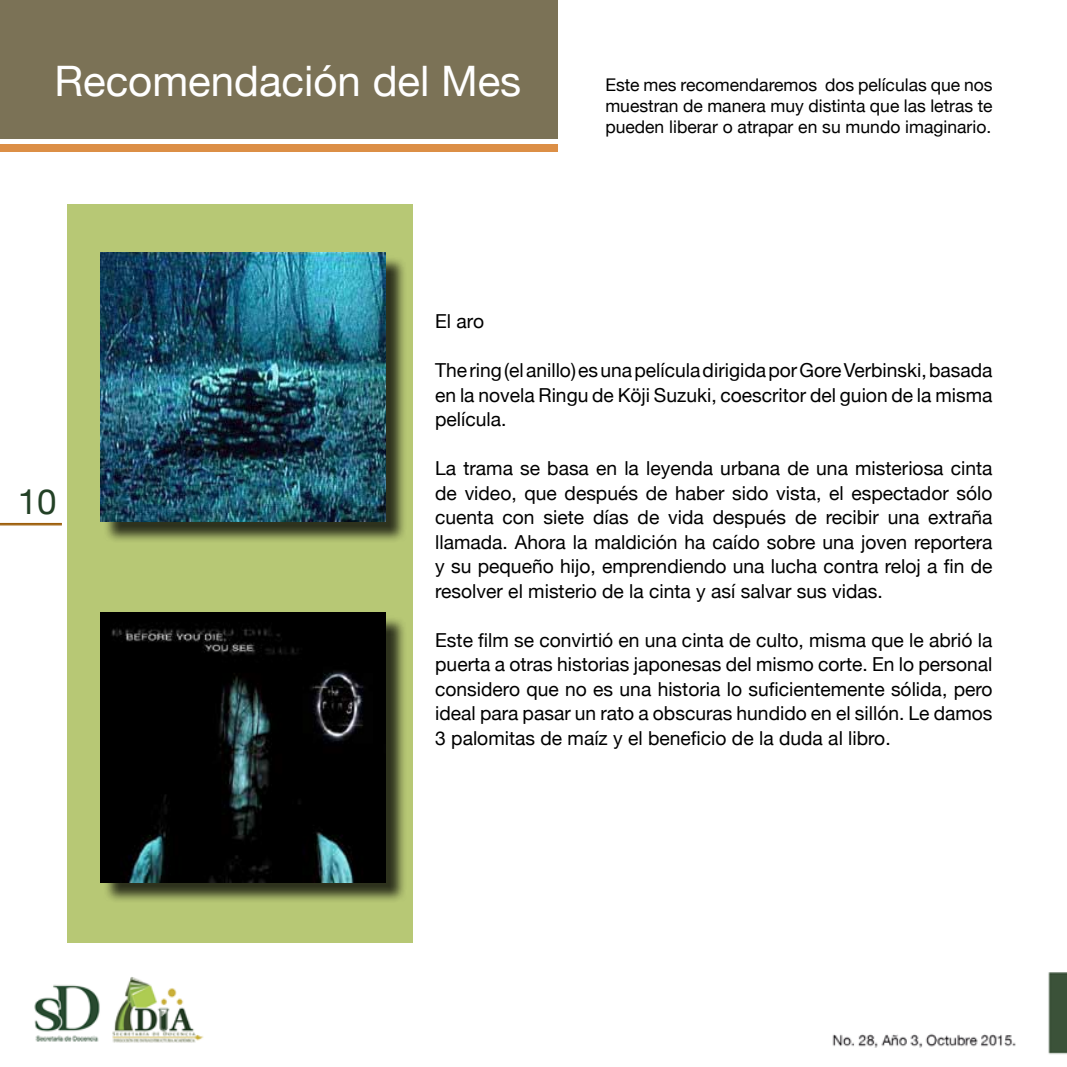
<style>
.page{position:relative;width:1067px;height:1067px;background:#fff}
.page>*{position:absolute;margin:0;border:0;box-sizing:border-box;transform-origin:0 0}
.t1{font:42px "Helvetica Neue";color:#fff}
.t2{font:35px "Helvetica Neue";color:#234126}
.t3{font:19.25px/24.5px "Helvetica Neue";color:#000;text-align:justify}
.t4{font:17.5px/21px "Helvetica Neue";color:#000;text-align:justify}
</style>
<div class="page">
<img style="left:0;top:0;width:1066px;height:1055px">
<hr style="left:0;top:523px;width:62px;height:1px;background:#995800">
<hr style="left:0;top:524px;width:62px;height:1px;background:#995800">
<div style="left:0;top:0;width:557px;height:138px;background:#7b7256"></div>
<div style="left:0;top:144px;width:557px;height:8px;background:#dc8f46"></div>
<div style="left:67px;top:205px;width:345px;height:738px;background:#b7c875"></div>
<div style="left:103px;top:615px;width:304px;height:289px;background:#000;opacity:.75"></div>
<img style="left:101px;top:613px;width:284px;height:269px">
<div style="left:103px;top:255px;width:304px;height:289px;background:#000;opacity:.75"></div>
<img style="left:101px;top:252px;width:284px;height:270px">
<h1 class="t1" style="left:54px;top:56px;width:468px">Recomendación del Mes</h1>
<p class="t4" style="left:605px;top:74px;width:389px">Este mes recomendaremos dos películas que nos muestran de manera muy distinta que las letras te pueden liberar o atrapar en su mundo imaginario.</p>
<h2 class="t2" style="left:18px;top:481px;width:40px">10</h2>
<p class="t3" style="left:435px;top:309px;width:50px">El aro</p>
<p class="t3" style="left:435px;top:358px;width:559px">The ring (el anillo) es una película dirigida por Gore Verbinski, basada en la novela Ringu de Köji Suzuki, coescritor del guion de la misma película.</p>
<p class="t3" style="left:435px;top:456px;width:559px">La trama se basa en la leyenda urbana de una misteriosa cinta de video, que después de haber sido vista, el espectador sólo cuenta con siete días de vida después de recibir una extraña llamada. Ahora la maldición ha caído sobre una joven reportera y su pequeño hijo, emprendiendo una lucha contra reloj a fin de resolver el misterio de la cinta y así salvar sus vidas.</p>
<p class="t3" style="left:435px;top:627px;width:559px">Este film se convirtió en una cinta de culto, misma que le abrió la puerta a otras historias japonesas del mismo corte. En lo personal considero que no es una historia lo suficientemente sólida, pero ideal para pasar un rato a obscuras hundido en el sillón. Le damos 3 palomitas de maíz y el beneficio de la duda al libro.</p>
</div>
